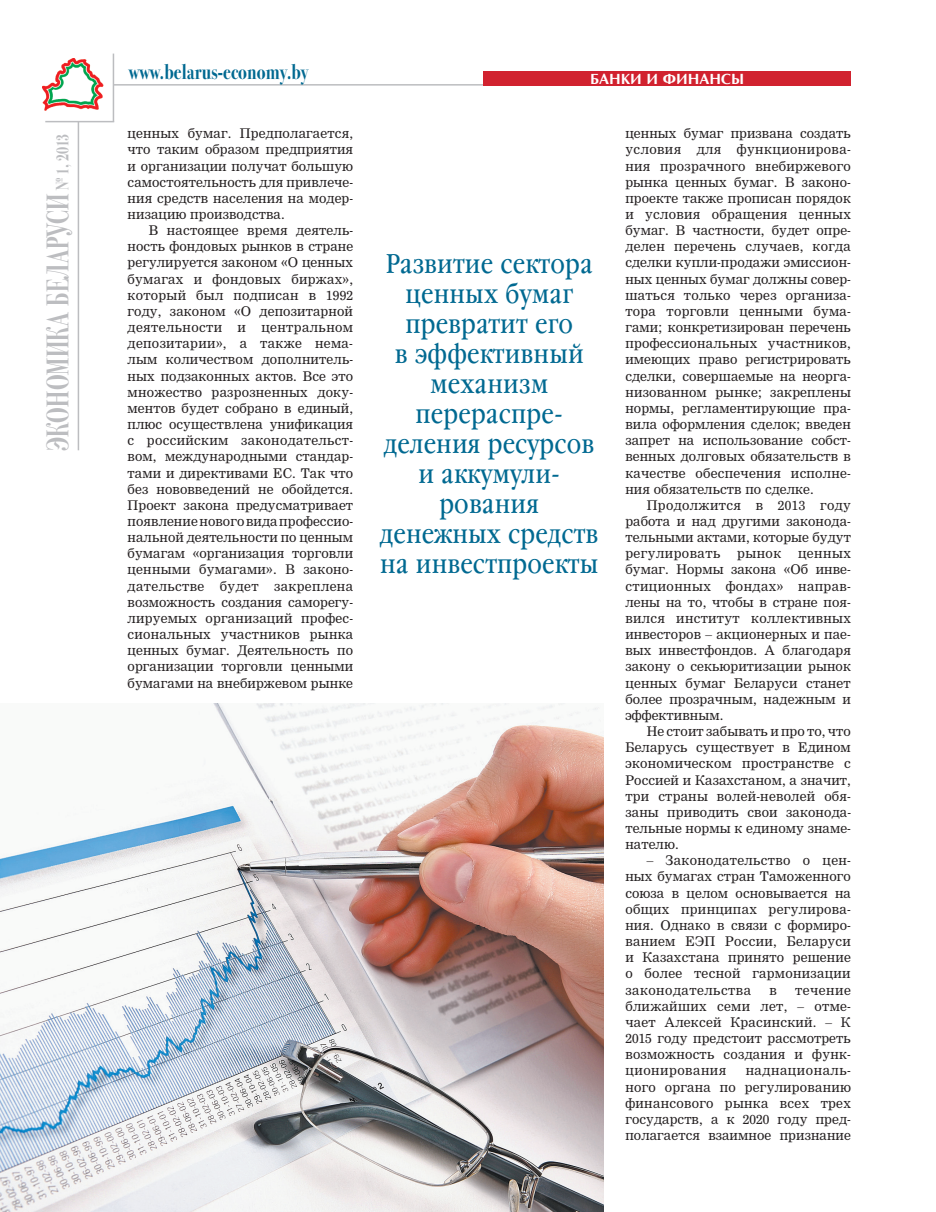
<style>
.page{position:relative;width:936px;height:1212px;background:#fff}
.page>*{position:absolute;margin:0;border:0;box-sizing:border-box;transform-origin:0 0}
.t1{font:700 31.5px "Bodoni 72 C";letter-spacing:.01em;color:#bcbdc0;scale:.7 1}
.t2{font:27px/30px "Garamond Book Narrow C";letter-spacing:.005em;color:#006991;text-align:center}
.t3{font:700 21.75px "Bodoni 72 C";letter-spacing:.01em;color:#006991;scale:.8 1}
.t4{font:700 15px "Optima";color:#fff}
.t5{font:13.05px/16.2px "Nimrod Cyr";letter-spacing:.01em;color:#231f20;text-align:justify}
.s1{font-size:18px}
</style>
<div class="page">
<img style="left:43px;top:58px;width:60px;height:52px">
<hr style="left:114px;top:84px;width:736px;height:2px;background:#bcbdc0">
<hr style="left:45px;top:121px;width:69px;height:1px;background:#bcbdc0">
<hr style="left:113px;top:54px;width:1px;height:68px;background:#bcbdc0">
<hr style="left:78px;top:121px;width:1px;height:329px;background:#bcbdc0">
<div style="left:483px;top:71px;width:367px;height:15px;background:#d1222f"></div>
<img style="left:0;top:704px;width:603px;height:508px">
<h1 class="t1" style="left:40px;top:451px;width:455px;rotate:-90deg">ЭКОНОМИКА БЕЛАРУСИ <span class="s1">№ 1, 2013</span></h1>
<h3 class="t3" style="left:129px;top:60px;width:226px">www.belarus-economy.by</h3>
<p class="t4" style="left:590px;top:70px;width:155px">БАНКИ И ФИНАНСЫ</p>
<p class="t5" style="left:128px;top:125px;width:227px">ценных бумаг. Предполагается, что таким образом предприятия и организации получат большую самостоятельность для привлече&shy;ния средств населения на модер&shy;низацию производства.</p>
<p class="t5" style="left:128px;top:222px;width:227px;text-indent:21px">В настоящее время деятель&shy;ность фондовых рынков в стране регулируется законом «О ценных бумагах и фондовых биржах», который был подписан в 1992 году, законом «О депозитарной деятельности и центральном депозитарии», а также нема&shy;лым количеством дополнитель&shy;ных подзаконных актов. Все это множество разрозненных доку&shy;ментов будет собрано в единый, плюс осуществлена унификация с российским законодательст&shy;вом, международными стандар&shy;тами и директивами ЕС. Так что без нововведений не обойдется.<br>Проект закона предусматривает появление нового вида профессио&shy;нальной деятельности по ценным бумагам «организация торговли ценными бумагами». В законо&shy;дательстве будет закреплена возможность создания саморегу&shy;лируемых организаций профес&shy;сиональных участников рынка ценных бумаг. Деятельность по организации торговли ценными бумагами на внебиржевом рынке</p>
<h2 class="t2" style="left:380px;top:249px;width:220px">Развитие сектора ценных бумаг превратит его<br>в эффективный механизм перераспре&shy;деления ресурсов и аккумули&shy;рования денежных средств на инвестпроекты</h2>
<p class="t5" style="left:625px;top:125px;width:227px">ценных бумаг призвана создать условия для функционирова&shy;ния прозрачного внебиржевого рынка ценных бумаг. В законо&shy;проекте также прописан порядок и условия обращения ценных бумаг. В частности, будет опре&shy;делен перечень случаев, когда сделки купли-продажи эмиссион&shy;ных ценных бумаг должны совер&shy;шаться только через организа&shy;тора торговли ценными бума&shy;гами; конкретизирован перечень профессиональных участников, имеющих право регистрировать сделки, совершаемые на неорга&shy;низованном рынке; закреплены нормы, регламентирующие пра&shy;вила оформления сделок; введен запрет на использование собст&shy;венных долговых обязательств в качестве обеспечения исполне&shy;ния обязательств по сделке.</p>
<p class="t5" style="left:625px;top:497px;width:227px;text-indent:21px">Продолжится в 2013 году работа и над другими законода&shy;тельными актами, которые будут регулировать</p>
<p class="t5" style="left:625px;top:545px;width:227px;text-indent:173px">ценных бумаг. Нормы закона «Об инве&shy;стиционных фондах» направ&shy;лены на то, чтобы в стране поя&shy;вился институт коллективных инвесторов – акционерных и пае&shy;вых инвестфондов. А благодаря закону о секьюритизации рынок ценных бумаг Беларуси станет более прозрачным, надежным и эффективным.</p>
<p class="t5" style="left:625px;top:723px;width:227px;text-indent:21px">Не стоит забывать и про то, что Беларусь существует в Едином экономическом пространстве с Россией и Казахстаном, а значит, три страны волей-неволей обя&shy;заны приводить свои законода&shy;тельные нормы к единому знаме&shy;нателю.</p>
<p class="t5" style="left:625px;top:852px;width:227px;text-indent:21px">– Законодательство о цен&shy;ных бумагах стран Таможенного союза в целом основывается на общих принципах регулирова&shy;ния. Однако в связи с формиро&shy;ванием ЕЭП России, Беларуси и Казахстана принято решение о более тесной гармонизации законодательства</p>
<p class="t5" style="left:737px;top:545px;width:46px">рынок</p>
<p class="t5" style="left:625px;top:982px;width:227px;text-indent:170px">течение ближайших семи лет, – отме&shy;чает Алексей Красинский. – К 2015 году предстоит рассмотреть возможность создания и функ&shy;ционирования</p>
<p class="t5" style="left:769px;top:982px;width:9px">в</p>
<p class="t5" style="left:625px;top:1062px;width:227px;text-indent:120px">наднациональ&shy;ного органа по регулированию финансового рынка всех трех государств, а к 2020 году пред&shy;полагается взаимное признание</p>
</div>
